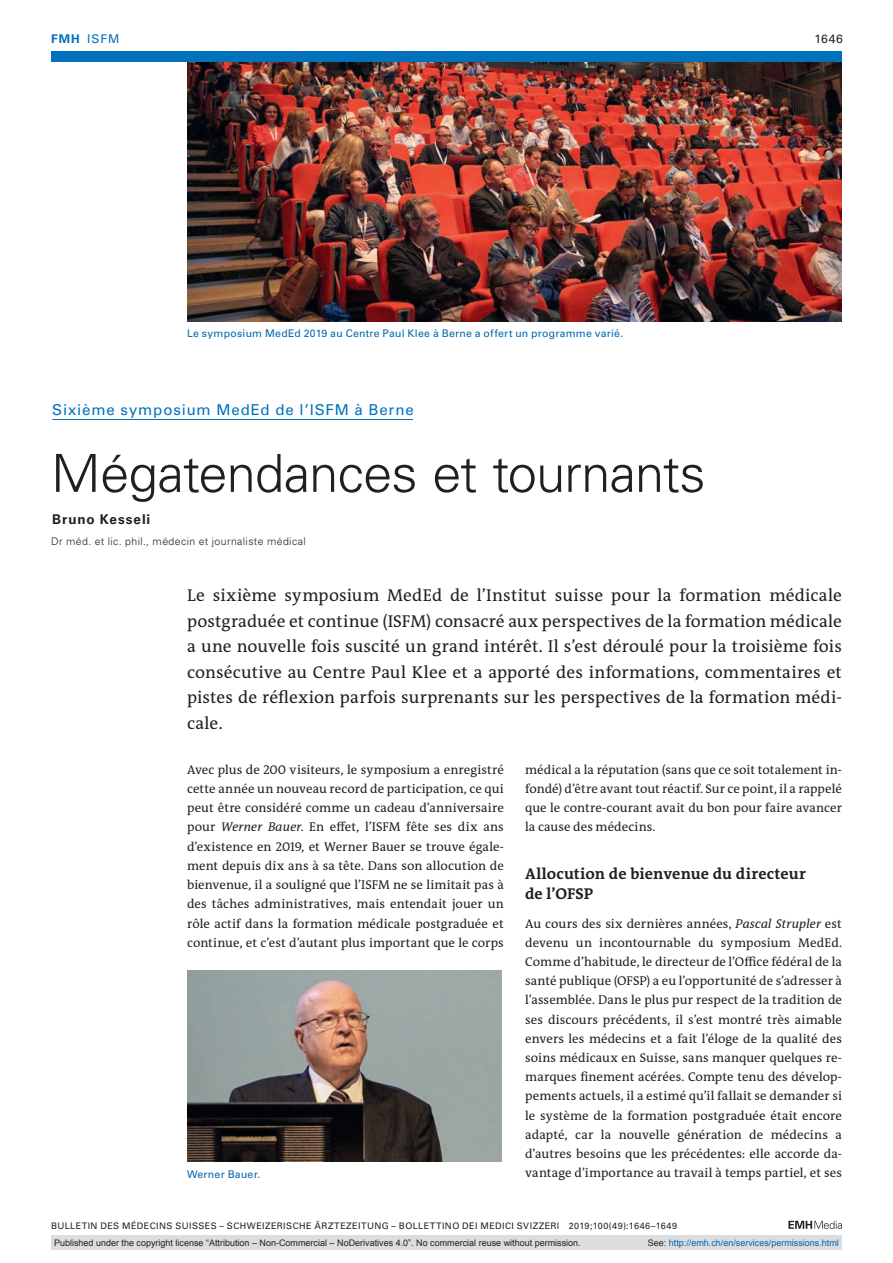
<style>
.page{position:relative;width:893px;height:1263px;background:#fff}
.page>*{position:absolute;margin:0;border:0;box-sizing:border-box;transform-origin:0 0}
.t1{font:300 52.5px "Univers LT Std";letter-spacing:-.015em;color:#231f20}
.t2{font:17.25px/25.5px "The Antiqua B W5 Plain";letter-spacing:.01em;color:#231f20;text-align:justify}
.t3{font:700 15.75px/19.2px "The Antiqua B W7";letter-spacing:.005em;color:#231f20}
.t4{font:15px "Univers LT Std";letter-spacing:.06em;color:#0072bc}
.t5{font:700 13.5px "Univers LT Std";letter-spacing:.065em;color:#231f20}
.t6{font:12.75px/19.2px "The Antiqua B W5 Plain";letter-spacing:.005em;color:#231f20;text-align:justify}
.t7{font:12px "Univers LT Std";color:#0072bc}
.t8{font:12px "Univers LT Std";color:#231f20}
.t9{font:10.5px "Univers LT Std";letter-spacing:.02em;color:#0067aa}
.t10{font:300 10.5px "Univers LT Std";letter-spacing:.04em;color:#231f20}
.t11{font:9px "Arial";color:#231f20}
.t12{font:9px "Univers LT Std";letter-spacing:.05em;color:#231f20}
.t13{font:9px "Arial";color:#0166b3}
.s1{font-weight:700}
.s2{font-style:italic}
.s3{color:#231f20}
</style>
<div class="page">
<svg style="left:788px;top:1221px;width:54px;height:8px"></svg>
<hr style="left:52px;top:419px;width:361px;height:1px;background:#0072bc">
<img style="left:187px;top:62px;width:655px;height:259px">
<img style="left:187px;top:970px;width:315px;height:191px">
<div style="left:51px;top:51px;width:791px;height:11px;background:#0072bc"></div>
<div style="left:51px;top:1235px;width:791px;height:15px;background:#dcdddf"></div>
<p class="t7" style="left:51px;top:31px;width:70px"><span class="s1">FMH</span> ISFM</p>
<p class="t8" style="left:814px;top:31px;width:30px">1646</p>
<p class="t9" style="left:187px;top:327px;width:438px">Le symposium MedEd 2019 au Centre Paul Klee à Berne a offert un programme varié.</p>
<p class="t4" style="left:52px;top:401px;width:363px">Sixième symposium MedEd de l’ISFM à Berne</p>
<h1 class="t1" style="left:51px;top:442px;width:656px">Mégatendances et tournants</h1>
<p class="t5" style="left:52px;top:511px;width:100px">Bruno Kesseli</p>
<p class="t10" style="left:51px;top:535px;width:256px">Dr méd. et lic. phil., médecin et journaliste médical</p>
<p class="t2" style="left:187px;top:583px;width:656px">Le sixième symposium MedEd de l’Institut suisse pour la formation médicale postgraduée et continue (ISFM) consacré aux perspectives de la formation médicale a une nouvelle fois suscité un grand intérêt. Il s’est déroulé pour la troisième fois consécutive au Centre Paul Klee et a apporté des informations, commentaires et pistes de réflexion parfois surprenants sur les perspectives de la formation médi&shy;cale.</p>
<p class="t6" style="left:187px;top:760px;width:318px">Avec plus de 200 visiteurs, le symposium a enregistré cette année un nouveau record de participation, ce qui peut être considéré comme un cadeau d’anniversaire pour <span class="s2">Werner Bauer</span>. En effet, l’ISFM fête ses dix ans d’existence en 2019, et Werner Bauer se trouve égale&shy;ment depuis dix ans à sa tête. Dans son allocution de bienvenue, il a souligné que l’ISFM ne se limitait pas à des tâches administratives, mais entendait jouer un rôle actif dans la formation médicale postgraduée et continue, et c’est d’autant plus important que le corps</p>
<p class="t6" style="left:525px;top:760px;width:318px">médical a la réputation (sans que ce soit totalement in&shy;fondé) d’être avant tout réactif. Sur ce point, il a rappelé que le contre-courant avait du bon pour faire avancer la cause des médecins.</p>
<p class="t3" style="left:525px;top:865px;width:282px">Allocution de bienvenue du directeur de l’OFSP</p>
<p class="t6" style="left:525px;top:914px;width:318px">Au cours des six dernières années, <span class="s2">Pascal Strupler</span> est devenu un incontournable du symposium MedEd.<br>Comme d’habitude, le directeur de l’Office fédéral de la santé publique (OFSP) a eu l’opportunité de s’adresser à l’assemblée. Dans le plus pur respect de la tradition de ses discours précédents, il s’est montré très aimable envers les médecins et a fait l’éloge de la qualité des soins médicaux en Suisse, sans manquer quelques re&shy;marques finement acérées. Compte tenu des dévelop&shy;pements actuels, il a estimé qu’il fallait se demander si le système de la formation postgraduée était encore adapté, car la nouvelle génération de médecins a d’autres besoins que les précédentes: elle accorde da&shy;vantage d’importance au travail à temps partiel, et ses</p>
<p class="t9" style="left:187px;top:1167px;width:75px">Werner Bauer.</p>
<p class="t12" style="left:51px;top:1220px;width:628px">BULLETIN DES MÉDECINS SUISSES – SCHWEIZERISCHE ÄRZTEZEITUNG – BOLLETTINO DEI MEDICI SVIZZERI 2019;100(49):1646–1649</p>
<p class="t11" style="left:54px;top:1237px;width:528px">Published under the copyright license “Attribution – Non-Commercial – NoDerivatives 4.0”. No commercial reuse without permission.</p>
<p class="t13" style="left:648px;top:1237px;width:193px"><span class="s3">See:</span> http://emh.ch/en/services/permissions.html</p>
</div>
